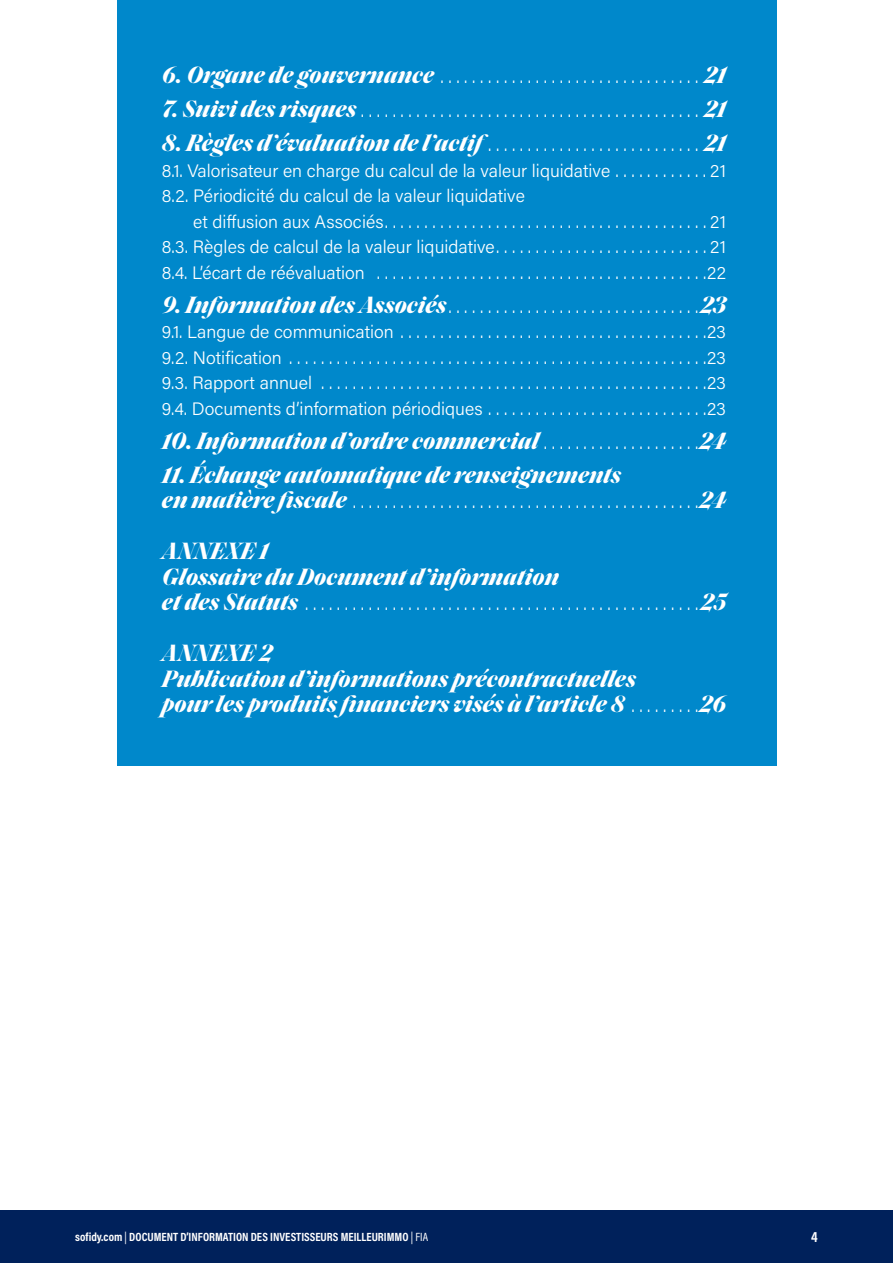
<style>
.page{position:relative;width:893px;height:1263px;background:#fff}
.page>*{position:absolute;margin:0;border:0;box-sizing:border-box;transform-origin:0 0}
.t1{font:italic 700 24px/25.5px "Saol Display";color:#fff}
.t2{font:18px/25.5px "Acumin Variable Concept";color:#fff}
.t3{font:15px "Acumin Variable Concept";color:#fff}
.t4{font:12px "Acumin Variable Concept";color:#fff}
.s1{font-family:"Saol Display";font-weight:700;font-style:italic;font-size:24px}
.s2{font-family:"Acumin Variable Concept";font-weight:400;font-style:normal;font-size:18px}
</style>
<div class="page">
<div style="left:0;top:1210px;width:893px;height:53px;background:#00215b"></div>
<div style="left:117px;top:0;width:659px;height:765px;background:#0088cb"></div>
<p class="t2" style="left:162px;top:59px;width:566px;line-height:34px"><span class="s1">6.Organe de gouvernance</span> ..................................<span class="s1">21<br>7.Suivi des risques</span> ............................................<span class="s1">21</span></p>
<h1 class="t1" style="left:162px;top:128px;width:565px">8.Règles d’évaluation de l’actif<span class="s2">. ...........................</span>21</h1>
<p class="t2" style="left:162px;top:157px;width:566px">8.1. Valorisateur en charge du calcul de la valeur liquidative. . . . . . . . . . . . 21<br>8.2. Périodicité du calcul de la valeur liquidative</p>
<p class="t2" style="left:162px;top:208px;width:566px;text-align:justify;text-indent:31px">etdiffusionauxAssociés......................................... 21<br>8.3. Règles de calcul de la valeur liquidative.. . . . . . . . . . . . . . . . . . . . . . . . . . 21<br>8.4. L’écartderéévaluation . ......................................... 22</p>
<p class="t2" style="left:162px;top:293px;width:566px;text-align:justify"><span class="s1">9.Information des Associés</span>................................ <span class="s1">23<br></span>9.1. Languedecommunication....................................... 23<br>9.2. Notification. .................................................... 23<br>9.3. Rapportannuel. ................................................ 23<br>9.4. Documents d’information périodiques. . . . . . . . . . . . . . . . . . . . . . . . . . . . 23</p>
<h1 class="t1" style="left:162px;top:426px;width:565px">10. Information d’ordre commercial<span class="s2">. . . . . . . . . . . . . . . . . . . .</span> 24</h1>
<h1 class="t1" style="left:162px;top:460px;width:461px">11. Échange automatique de renseignements</h1>
<p class="t2" style="left:162px;top:488px;width:566px"><span class="s1">en matière fiscale</span> ............................................ <span class="s1">24</span></p>
<h1 class="t1" style="left:162px;top:536px;width:399px">ANNEXE 1<br>Glossaire du Document d’information</h1>
<p class="t2" style="left:162px;top:590px;width:565px"><span class="s1">et des Statuts</span>. ................................................. <span class="s1">25</span></p>
<h1 class="t1" style="left:162px;top:638px;width:566px">ANNEXE 2<br>Publication d’informations précontractuelles<br>pour les produits financiers visés à l’article 8<span class="s2">. . . . . . . . .</span> 26</h1>
<p class="t4" style="left:75px;top:1228px;width:354px">sofidy.com | DOCUMENT D’INFORMATION DES INVESTISSEURS MEILLEURIMMO | FIA</p>
<p class="t3" style="left:811px;top:1226px;width:8px">4</p>
</div>
